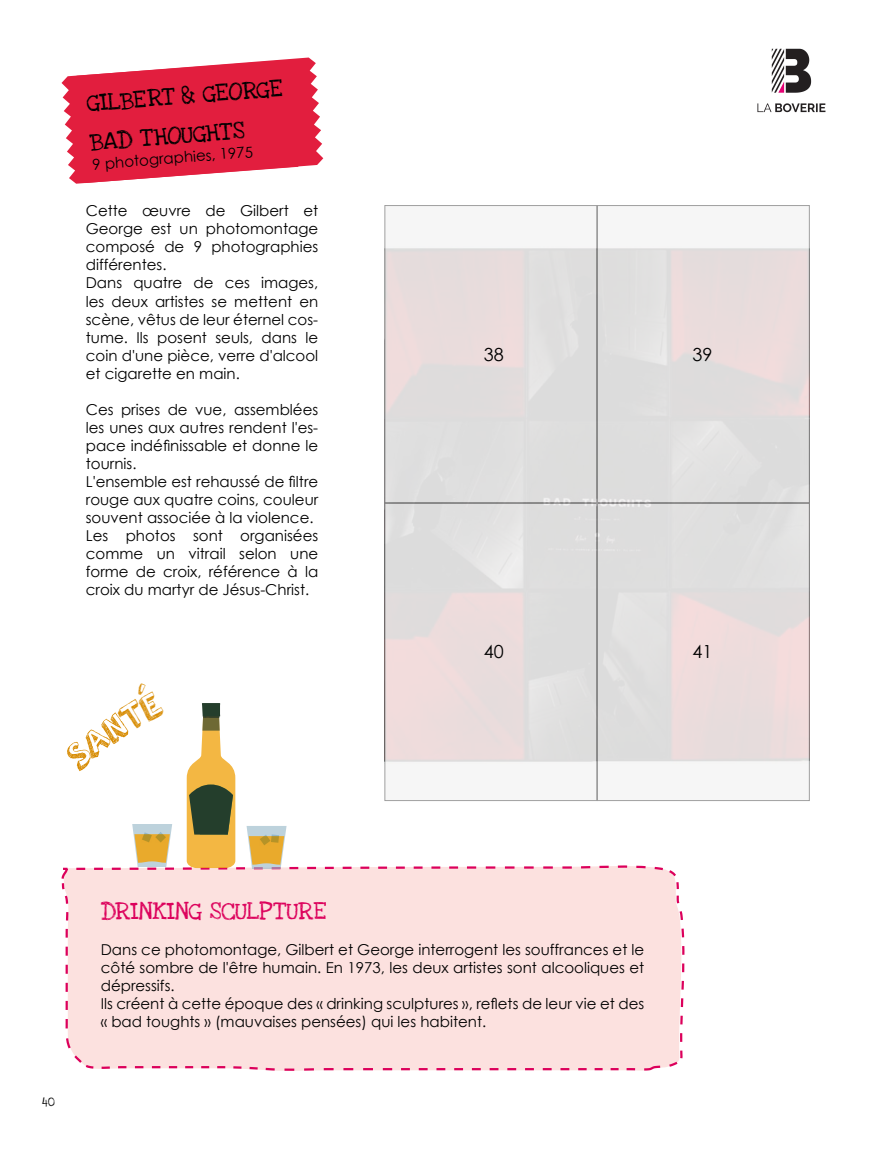
<style>
.page{position:relative;width:893px;height:1149px;background:#fff}
.page>*{position:absolute;margin:0;border:0;box-sizing:border-box;transform-origin:0 0}
.t1{font:18px/39.3px "Love Ya Like A Sister";color:#000}
.t2{font:18px "Love Ya Like A Sister";color:#dc005b}
.t3{font:18px "Century Gothic";color:#000}
.t4{font:15px/18px "Century Gothic";color:#000}
.t5{font:9px "Love Ya Like A Sister";color:#000}
</style>
<div class="page">
<svg style="left:384px;top:503px;width:213px;height:297px;background:#e3dede"></svg>
<svg style="left:384px;top:205px;width:213px;height:298px;background:#e3dfdf"></svg>
<svg style="left:597px;top:205px;width:213px;height:298px;background:#e3dfdf"></svg>
<svg style="left:597px;top:503px;width:213px;height:297px;background:#e4dfdf"></svg>
<svg style="left:62px;top:57px;width:261px;height:127px"></svg>
<svg style="left:684px;top:934px;width:1px;height:39px"></svg>
<div style="left:61px;top:865px;width:623px;height:206px;background:#fce1df"></div>
<img style="left:757px;top:48px;width:69px;height:65px">
<svg style="left:63px;top:680px;width:402px;height:190px"></svg>
<p class="t1" style="left:86px;top:83px;width:156px;text-indent:94px;rotate:-4deg">&amp; GEORGE<br>BAD T HOUGHTS</p>
<p class="t1" style="left:86px;top:84px;width:17px;rotate:-4deg">GILBERT</p>
<p class="t4" style="left:92px;top:155px;width:162px;rotate:-5deg">9 photographies, 1975</p>
<p class="t4" style="left:86px;top:202px;width:234px">Cette œuvre de Gilbert et<br>George est un photomontage composé de 9 photographies différentes.<br>Dans quatre de ces images, les deux artistes se mettent en scène, vêtus de leur éternel cos&shy;tume. Ils posent seuls, dans le coin d'une pièce, verre d'alcool et cigarette en main.</p>
<p class="t4" style="left:86px;top:400px;width:234px">Ces prises de vue, assemblées les unes aux autres rendent l'es&shy;pace indéfinissable et donne le tournis.<br>L'ensemble est rehaussé de filtre rouge aux quatre coins, couleur souvent associée à la violence.<br>Les photos sont organisées comme un vitrail selon une forme de croix, référence à la croix du martyr de Jésus-Christ.</p>
<p class="t3" style="left:484px;top:342px;width:21px">38</p>
<p class="t3" style="left:692px;top:342px;width:21px">39</p>
<p class="t3" style="left:484px;top:639px;width:21px">40</p>
<p class="t3" style="left:692px;top:639px;width:21px">41</p>
<p class="t5" style="left:42px;top:1094px;width:14px">40</p>
<p class="t2" style="left:101px;top:895px;width:227px">DRINKING SCULPTURE</p>
<p class="t4" style="left:101px;top:940px;width:545px">Dans ce photomontage, Gilbert et George interrogent les souffrances et le côté sombre de l'être humain. En 1973, les deux artistes sont alcooliques et dépressifs.<br>Ils créent à cette époque des « drinking sculptures », reflets de leur vie et des « bad toughts » (mauvaises pensées) qui les habitent.</p>
</div>
